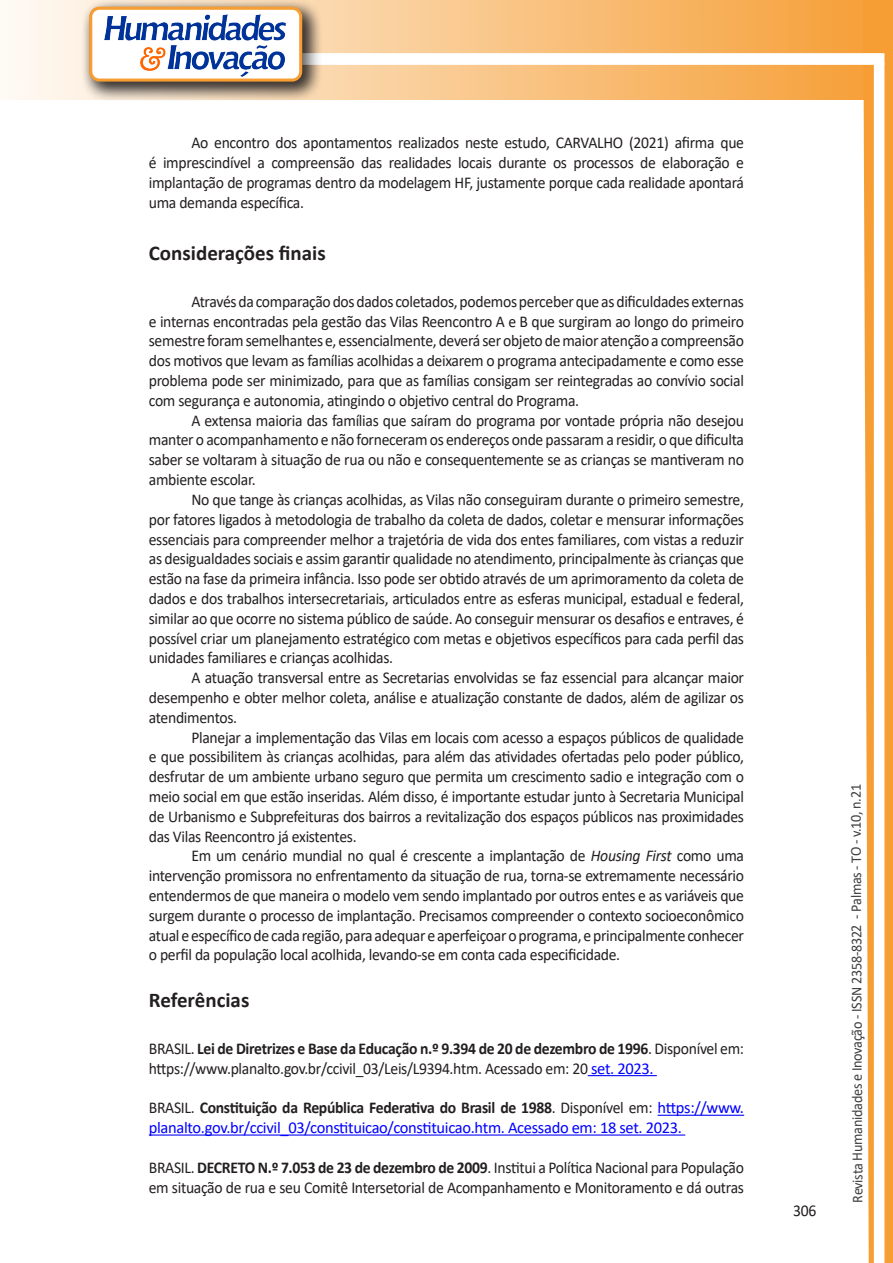
<style>
.page{position:relative;width:893px;height:1263px;background:#fff}
.page>*{position:absolute;margin:0;border:0;box-sizing:border-box;transform-origin:0 0}
.Titulo_2{font:700 21px "Calibri";color:#231f20}
.texto{font:16.5px/19.8px "Calibri";letter-spacing:-.02em;color:#231f20;text-align:justify;scale:.95 1}
.texto-2{font:16.5px/19.8px "Calibri";letter-spacing:-.02em;color:#00f}
.t1{font:15px "Calibri";letter-spacing:-.025em;color:#3e3e3f;scale:.95 1}
.s1{font-style:italic}
.s2{font-weight:700}
.s3{color:#00f}
.s4{color:#231f20}
.s5{font-weight:700;color:#231f20}
</style>
<div class="page">
<svg style="left:5px;top:0;width:858px;height:100px;background:#f9c484"></svg>
<div style="left:302px;top:53px;width:582px;height:12px;background:#fff;border:2px solid #fff"></div>
<svg style="left:863px;top:0;width:30px;height:1263px"></svg>
<div style="left:81px;top:0;width:241px;height:102px;background:#231f20;opacity:.75"></div>
<div style="left:91px;top:8px;width:210px;height:72px;background:#fff;border-radius:9px"></div>
<img style="left:104px;top:14px;width:181px;height:62px">
<div style="left:89px;top:7px;width:213px;height:75px;border:3px solid #f69e34;border-radius:9px"></div>
<hr style="left:588px;top:1075px;width:69px;height:1px;background:#00f">
<hr style="left:658px;top:1115px;width:86px;height:1px;background:#00f">
<hr style="left:149px;top:1134px;width:536px;height:1px;background:#00f">
<p class="texto" style="left:149px;top:133px;width:628px;text-indent:43px">Ao encontro dos apontamentos realizados neste estudo, CARVALHO (2021) afirma que é imprescindível a compreensão das realidades locais durante os processos de elaboração e implantação de programas dentro da modelagem HF, justamente porque cada realidade apontará uma demanda específica.</p>
<p class="Titulo_2" style="left:149px;top:238px;width:178px">Considerações finais</p>
<p class="texto" style="left:149px;top:291px;width:628px;text-indent:43px">Através da comparação dos dados coletados, podemos perceber que as dificuldades externas e internas encontradas pela gestão das Vilas Reencontro A e B que surgiram ao longo do primeiro semestre foram semelhantes e, essencialmente, deverá ser objeto de maior atenção a compreensão dos motivos que levam as famílias acolhidas a deixarem o programa antecipadamente e como esse problema pode ser minimizado, para que as famílias consigam ser reintegradas ao convívio social com segurança e autonomia, atingindo o objetivo central do Programa.</p>
<p class="texto" style="left:149px;top:410px;width:628px;text-indent:43px">A extensa maioria das famílias que saíram do programa por vontade própria não desejou manter o acompanhamento e não forneceram os endereços onde passaram a residir, o que dificulta saber se voltaram à situação de rua ou não e consequentemente se as crianças se mantiveram no ambiente escolar.</p>
<p class="texto" style="left:149px;top:489px;width:628px;text-indent:43px">No que tange às crianças acolhidas, as Vilas não conseguiram durante o primeiro semestre, por fatores ligados à metodologia de trabalho da coleta de dados, coletar e mensurar informações essenciais para compreender melhor a trajetória de vida dos entes familiares, com vistas a reduzir as desigualdades sociais e assim garantir qualidade no atendimento, principalmente às crianças que estão na fase da primeira infância. Isso pode ser obtido através de um aprimoramento da coleta de dados e dos trabalhos intersecretariais, articulados entre as esferas municipal, estadual e federal, similar ao que ocorre no sistema público de saúde. Ao conseguir mensurar os desafios e entraves, é possível criar um planejamento estratégico com metas e objetivos específicos para cada perfil das unidades familiares e crianças acolhidas.</p>
<p class="texto" style="left:149px;top:667px;width:628px;text-indent:43px">A atuação transversal entre as Secretarias envolvidas se faz essencial para alcançar maior desempenho e obter melhor coleta, análise e atualização constante de dados, além de agilizar os atendimentos.</p>
<p class="texto" style="left:149px;top:727px;width:628px;text-indent:43px">Planejar a implementação das Vilas em locais com acesso a espaços públicos de qualidade e que possibilitem às crianças acolhidas, para além das atividades ofertadas pelo poder público, desfrutar de um ambiente urbano seguro que permita um crescimento sadio e integração com o meio social em que estão inseridas. Além disso, é importante estudar junto à Secretaria Municipal de Urbanismo e Subprefeituras dos bairros a revitalização dos espaços públicos nas proximidades das Vilas Reencontro já existentes.</p>
<p class="texto" style="left:149px;top:845px;width:628px;text-indent:43px">Em um cenário mundial no qual é crescente a implantação de <span class="s1">Housing First</span> como uma intervenção promissora no enfrentamento da situação de rua, torna-se extremamente necessário entendermos de que maneira o modelo vem sendo implantado por outros entes e as variáveis que surgem durante o processo de implantação. Precisamos compreender o contexto socioeconômico atual e específico de cada região, para adequar e aperfeiçoar o programa, e principalmente conhecer o perfil da população local acolhida, levando-se em conta cada especificidade.</p>
<p class="Titulo_2" style="left:149px;top:985px;width:102px">Referências</p>
<p class="texto" style="left:149px;top:1038px;width:628px">BRASIL. <span class="s2">Lei de Diretrizes e Base da Educação n.º 9.394 de 20 de dezembro de 1996</span>. Disponível em: https://www.planalto.gov.br/ccivil_03/Leis/L9394.htm. Acessado em: 20 <span class="s3">set. 2023.</span></p>
<p class="texto-2" style="left:149px;top:1097px;width:597px"><span class="s4">BRASIL.</span> <span class="s5">Constituição da República Federativa do Brasil de 1988</span><span class="s4">. Disponível em:</span> https://www. planalto.gov.br/ccivil_03/constituicao/constituicao.htm. Acessado em: 18 set. 2023.</p>
<p class="texto" style="left:149px;top:1157px;width:628px">BRASIL. <span class="s2">DECRETO N.º 7.053 de 23 de dezembro de 2009</span>. Institui a Política Nacional para População em situação de rua e seu Comitê Intersetorial de Acompanhamento e Monitoramento e dá outras</p>
<p class="texto" style="left:793px;top:1200px;width:26px">306</p>
<p class="t1" style="left:846px;top:1203px;width:442px;rotate:-90deg">Revista Humanidades e Inovação - ISSN 2358-8322 - Palmas - TO - v.10, n.21</p>
</div>
